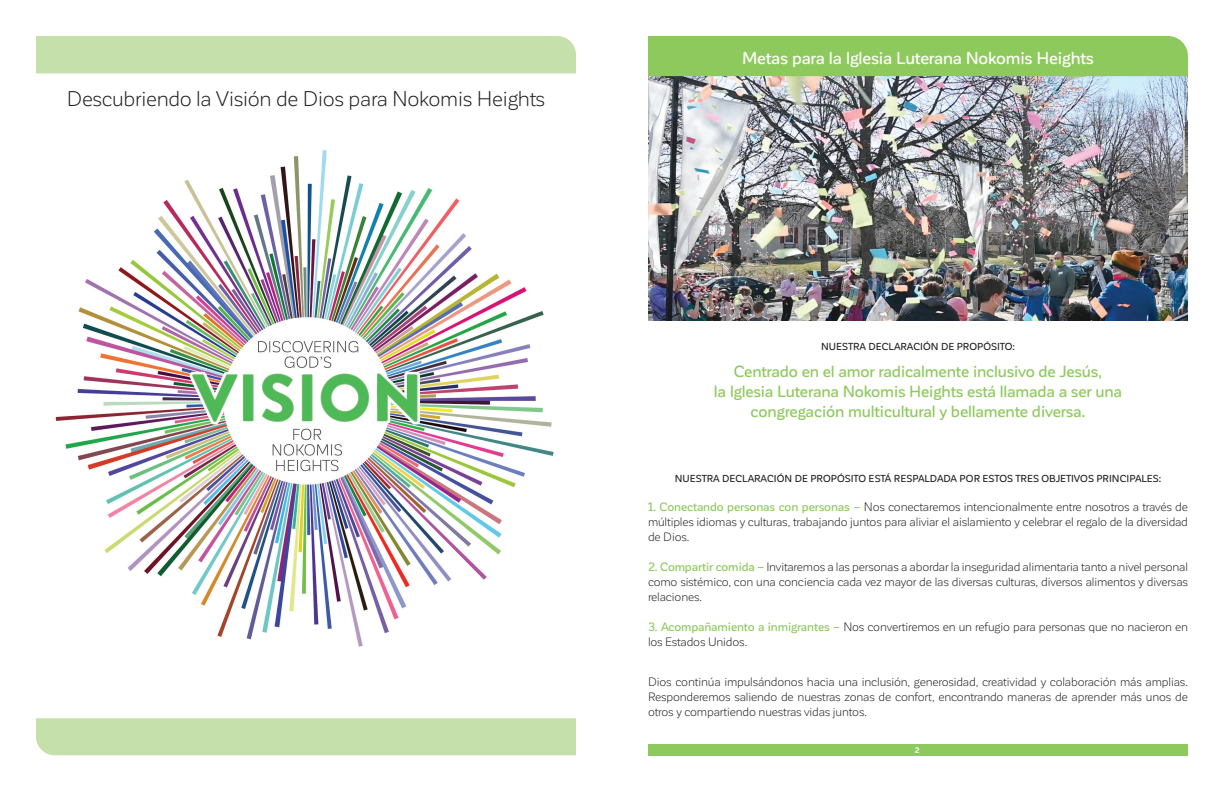
<style>
.page{position:relative;width:1224px;height:792px;background:#fff}
.page>*{position:absolute;margin:0;border:0;box-sizing:border-box;transform-origin:0 0}
.t1{font:21px "Corporative Sans Rd";letter-spacing:-.015em;color:#231f20}
.t2{font:500 17px "Corporative Sans Rd";letter-spacing:-.015em;color:#fff}
.t3{font:500 16px/20px "Corporative Sans Rd";letter-spacing:-.01em;color:#8ec95d;text-align:center}
.t4{font:12px/15px "Corporative Sans Rd";letter-spacing:-.015em;color:#231f20;text-align:justify}
.t5{font:500 10px "Corporative Sans Rd";letter-spacing:.005em;color:#231f20}
.t6{font:700 8px "Corporative Sans Rd";color:#fff}
.s1{font-weight:500;color:#8ec95d}
</style>
<div class="page">
<img style="left:648px;top:76px;width:540px;height:245px">
<div style="left:648px;top:36px;width:540px;height:40px;background:#8ec95d"></div>
<div style="left:648px;top:744px;width:540px;height:12px;background:#8ec95d"></div>
<img style="left:55px;top:150px;width:499px;height:497px">
<div style="left:36px;top:718px;width:540px;height:37px;background:#c5e0ab"></div>
<div style="left:36px;top:36px;width:540px;height:37px;background:#c5e0ab"></div>
<h1 class="t1" style="left:67px;top:88px;width:480px">Descubriendo la Visión de Dios para Nokomis Heights</h1>
<h2 class="t2" style="left:742px;top:48px;width:353px">Metas para la Iglesia Luterana Nokomis Heights</h2>
<p class="t5" style="left:821px;top:341px;width:195px">NUESTRA DECLARACIÓN DE PROPÓSITO:</p>
<h3 class="t3" style="left:714px;top:362px;width:410px">Centrado en el amor radicalmente inclusivo de Jesús,<br>la Iglesia Luterana Nokomis Heights está llamada a ser una congregación multicultural y bellamente diversa.</h3>
<p class="t5" style="left:675px;top:473px;width:488px">NUESTRA DECLARACIÓN DE PROPÓSITO ESTÁ RESPALDADA POR ESTOS TRES OBJETIVOS PRINCIPALES:</p>
<p class="t4" style="left:648px;top:499px;width:542px"><span class="s1">1. Conectando personas con personas –</span> Nos conectaremos intencionalmente entre nosotros a través de múltiples idiomas y culturas, trabajando juntos para aliviar el aislamiento y celebrar el regalo de la diversidad de Dios.</p>
<p class="t4" style="left:648px;top:559px;width:541px"><span class="s1">2. Compartir comida –</span> Invitaremos a las personas a abordar la inseguridad alimentaria tanto a nivel personal como sistémico, con una conciencia cada vez mayor de las diversas culturas, diversos alimentos y diversas relaciones.</p>
<p class="t4" style="left:648px;top:619px;width:541px"><span class="s1">3. Acompañamiento a inmigrantes –</span> Nos convertiremos en un refugio para personas que no nacieron en los Estados Unidos.</p>
<p class="t4" style="left:648px;top:674px;width:541px">Dios continúa impulsándonos hacia una inclusión, generosidad, creatividad y colaboración más amplias.<br>Responderemos saliendo de nuestras zonas de confort, encontrando maneras de aprender más unos de otros y compartiendo nuestras vidas juntos.</p>
<p class="t6" style="left:915px;top:746px;width:6px">2</p>
</div>
